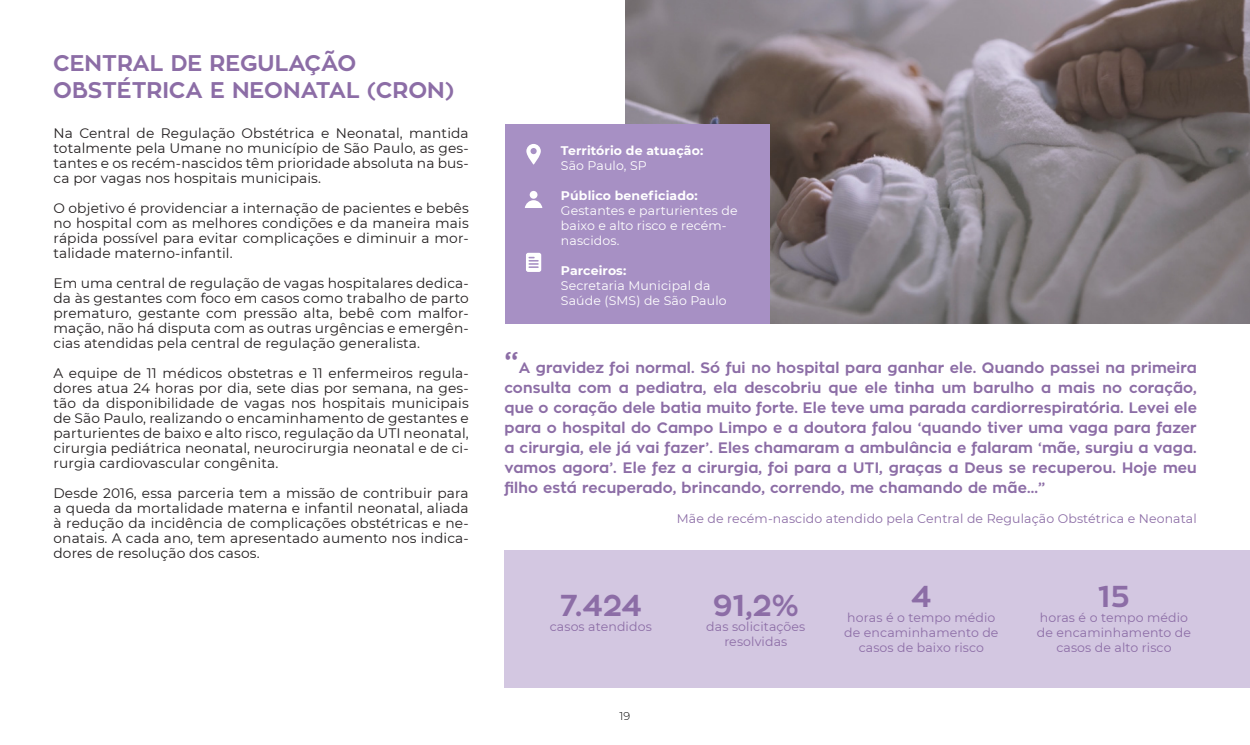
<style>
.page{position:relative;width:1250px;height:745px;background:#fff}
.page>*{position:absolute;margin:0;border:0;box-sizing:border-box;transform-origin:0 0}
.t1{font:700 30px "Zona Pro";letter-spacing:.005em;color:#8c6da6}
.t2{font:700 22.5px "Zona Pro";color:#8c6da6}
.t3{font:700 15px/20px "Zona Pro";letter-spacing:.01em;color:#8c6da6;text-align:justify}
.t4{font:13.75px/15px "Montserrat";letter-spacing:.01em;color:#231f20;text-align:justify}
.t5{font:12.5px/15px "Montserrat";letter-spacing:.01em;color:#8c6da6;text-align:center}
.t6{font:12.5px/15px "Montserrat";letter-spacing:.01em;color:#fff}
.t7{font:700 12.5px "Montserrat";letter-spacing:.01em;color:#fff}
.t8{font:300 11.25px "Montserrat";color:#000001}
.s1{font-size:30px}
</style>
<div class="page">
<img style="left:625px;top:0;width:625px;height:324px">
<div style="left:505px;top:124px;width:265px;height:200px;background:#a790c4"></div>
<div style="left:504px;top:549px;width:746px;height:137px;background:#d3c7e1"></div>
<svg style="left:526px;top:144px;width:15px;height:21px"></svg>
<div style="left:530px;top:191px;width:8px;height:7px;background:#fff;border-radius:50%"></div>
<svg style="left:525px;top:200px;width:17px;height:8px"></svg>
<svg style="left:526px;top:253px;width:15px;height:19px"></svg>
<p class="t2" style="left:53px;top:49px;width:305px">CENTRAL DE REGULAÇÃO</p>
<p class="t2" style="left:53px;top:76px;width:403px">OBSTÉTRICA E NEONATAL (CRON)</p>
<p class="t4" style="left:54px;top:125px;width:417px">Na Central de Regulação Obstétrica e Neonatal, mantida totalmente pela Umane no município de São Paulo, as ges&shy;tantes e os recém-nascidos têm prioridade absoluta na bus&shy;ca por vagas nos hospitais municipais.</p>
<p class="t4" style="left:54px;top:200px;width:417px">O objetivo é providenciar a internação de pacientes e bebês no hospital com as melhores condições e da maneira mais rápida possível para evitar complicações e diminuir a mor&shy;talidade materno-infantil.</p>
<p class="t4" style="left:54px;top:275px;width:417px">Em uma central de regulação de vagas hospitalares dedica&shy;da às gestantes com foco em casos como trabalho de parto prematuro, gestante com pressão alta, bebê com malfor&shy;mação, não há disputa com as outras urgências e emergên&shy;cias atendidas pela central de regulação generalista.</p>
<p class="t4" style="left:54px;top:365px;width:417px">A equipe de 11 médicos obstetras e 11 enfermeiros regula&shy;dores atua 24 horas por dia, sete dias por semana, na ges&shy;tão da disponibilidade de vagas nos hospitais municipais de São Paulo, realizando o encaminhamento de gestantes e parturientes de baixo e alto risco, regulação da UTI neonatal, cirurgia pediátrica neonatal, neurocirurgia neonatal e de ci&shy;rurgia cardiovascular congênita.</p>
<p class="t4" style="left:54px;top:485px;width:417px">Desde 2016, essa parceria tem a missão de contribuir para a queda da mortalidade materna e infantil neonatal, aliada à redução da incidência de complicações obstétricas e ne&shy;onatais. A cada ano, tem apresentado aumento nos indica&shy;dores de resolução dos casos.</p>
<p class="t7" style="left:561px;top:141px;width:144px">Território de atuação:</p>
<p class="t6" style="left:561px;top:157px;width:87px">São Paulo, SP</p>
<p class="t7" style="left:561px;top:186px;width:138px">Público beneficiado:</p>
<p class="t6" style="left:561px;top:202px;width:178px">Gestantes e parturientes de baixo e alto risco e recém-</p>
<p class="t6" style="left:561px;top:232px;width:60px">nascidos.</p>
<p class="t7" style="left:561px;top:261px;width:67px">Parceiros:</p>
<p class="t6" style="left:561px;top:277px;width:167px">Secretaria Municipal da<br>Saúde (SMS) de São Paulo</p>
<p class="t3" style="left:504px;top:358px;width:694px"><span class="s1">“</span>A gravidez foi normal. Só fui no hospital para ganhar ele. Quando passei na primeira consulta com a pediatra, ela descobriu que ele tinha um barulho a mais no coração, que o coração dele batia muito forte. Ele teve uma parada cardiorrespiratória. Levei ele para o hospital do Campo Limpo e a doutora falou ‘quando tiver uma vaga para fazer a cirurgia, ele já vai fazer’. Eles chamaram a ambulância e falaram ‘mãe, surgiu a vaga. vamos agora’. Ele fez a cirurgia, foi para a UTI, graças a Deus se recuperou. Hoje meu filho está recuperado, brincando, correndo, me chamando de mãe…”</p>
<p class="t5" style="left:677px;top:510px;width:521px">Mãe de recém-nascido atendido pela Central de Regulação Obstétrica e Neonatal</p>
<p class="t1" style="left:560px;top:585px;width:84px">7.424</p>
<p class="t5" style="left:550px;top:618px;width:104px">casos atendidos</p>
<p class="t8" style="left:620px;top:708px;width:12px">19</p>
<p class="t1" style="left:713px;top:585px;width:88px">91,2%</p>
<p class="t5" style="left:706px;top:618px;width:101px">das solicitações</p>
<p class="t5" style="left:724px;top:633px;width:64px">resolvidas</p>
<p class="t1" style="left:911px;top:577px;width:22px">4</p>
<p class="t5" style="left:844px;top:609px;width:156px">horas é o tempo médio de encaminhamento de casos de baixo risco</p>
<p class="t1" style="left:1098px;top:577px;width:33px">15</p>
<p class="t5" style="left:1037px;top:609px;width:156px">horas é o tempo médio de encaminhamento de casos de alto risco</p>
</div>
